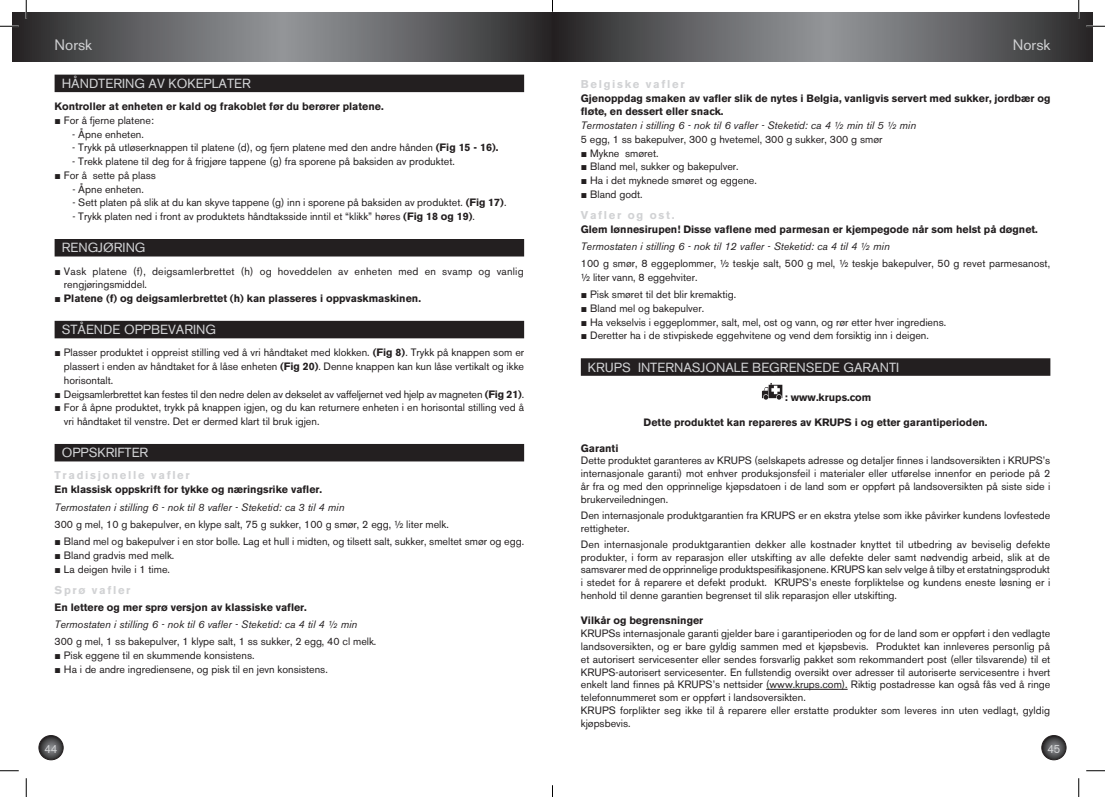
<style>
.page{position:relative;width:1105px;height:797px;background:#fff}
.page>*{position:absolute;margin:0;border:0;box-sizing:border-box;transform-origin:0 0}
.t1{font:15px "Akzidenz Grotesk BE";color:#d1d2d4}
.t2{font:13.12px "Akzidenz Grotesk BE";color:#d1d2d4}
.t3{font:11.88px "Akzidenz Grotesk BE";color:#d1d2d4;scale:.95 1}
.t4{font:700 11.25px "Akzidenz Grotesk BE";letter-spacing:.15em;color:#d1d2d4}
.t5{font:10.62px/12.8px "Akzidenz Grotesk BE";color:#231f20}
.t6{font:700 10.62px/13.8px "Akzidenz Grotesk BE";color:#231f20}
.t7{font:italic 10.62px "Akzidenz Grotesk BE";color:#231f20}
.t8{font:10.62px/13.8px "Akzidenz Grotesk BE";letter-spacing:.02em;color:#231f20}
.s1{font-family:"Arial"}
.s2{font-weight:700}
.s3{font-family:"Arial";font-weight:400}
</style>
<div class="page">
<svg style="left:39px;top:735px;width:24px;height:24px"></svg>
<div style="left:39px;top:735px;width:24px;height:25px;border:1px solid #231f20;border-radius:50%"></div>
<svg style="left:1042px;top:735px;width:24px;height:24px"></svg>
<div style="left:1041px;top:735px;width:25px;height:25px;border:1px solid #231f20;border-radius:50%"></div>
<svg style="left:12px;top:12px;width:540px;height:50px;background:#606163"></svg>
<svg style="left:552px;top:12px;width:541px;height:50px;background:#606163"></svg>
<div style="left:55px;top:75px;width:469px;height:17px;background:#231f20"></div>
<div style="left:55px;top:239px;width:469px;height:17px;background:#231f20"></div>
<div style="left:55px;top:321px;width:469px;height:17px;background:#231f20"></div>
<div style="left:55px;top:444px;width:469px;height:17px;background:#231f20"></div>
<div style="left:581px;top:358px;width:469px;height:18px;background:#231f20"></div>
<hr style="left:766px;top:689px;width:82px;height:1px;background:#231f20">
<svg style="left:761px;top:384px;width:22px;height:16px"></svg>
<svg style="left:762px;top:383px;width:20px;height:16px"></svg>
<svg style="left:0;top:25px;width:19px;height:2px"></svg>
<svg style="left:1086px;top:25px;width:19px;height:2px"></svg>
<svg style="left:0;top:770px;width:19px;height:1px"></svg>
<svg style="left:1086px;top:770px;width:19px;height:1px"></svg>
<svg style="left:25px;top:0;width:2px;height:19px"></svg>
<svg style="left:25px;top:778px;width:2px;height:19px"></svg>
<svg style="left:1078px;top:0;width:1px;height:19px"></svg>
<svg style="left:1078px;top:778px;width:1px;height:19px"></svg>
<svg style="left:552px;top:785px;width:1px;height:12px"></svg>
<h1 class="t1" style="left:55px;top:36px;width:39px">Norsk</h1>
<h1 class="t1" style="left:1013px;top:36px;width:39px">Norsk</h1>
<p class="t2" style="left:62px;top:76px;width:191px">HÅNDTERING AV KOKEPLATER</p>
<p class="t6" style="left:55px;top:100px;width:331px">Kontroller at enheten er kald og frakoblet før du berører platene.</p>
<p class="t5" style="left:55px;top:114px;width:101px"><span class="s1">■</span> For å fjerne platene:</p>
<p class="t5" style="left:72px;top:128px;width:73px">- Åpne enheten.</p>
<p class="t5" style="left:72px;top:141px;width:428px">- Trykk på utløserknappen til platene (d), og fjern platene med den andre hånden <span class="s2">(Fig 15 - 16).</span></p>
<p class="t5" style="left:72px;top:155px;width:384px">- Trekk platene til deg for å frigjøre tappene (g) fra sporene på baksiden av produktet.</p>
<p class="t5" style="left:55px;top:169px;width:103px"><span class="s1">■</span> For å sette på plass</p>
<p class="t5" style="left:72px;top:183px;width:73px">- Åpne enheten.</p>
<p class="t5" style="left:72px;top:196px;width:436px">- Sett platen på slik at du kan skyve tappene (g) inn i sporene på baksiden av produktet. <span class="s2">(Fig 17)</span>.</p>
<p class="t5" style="left:72px;top:210px;width:404px">- Trykk platen ned i front av produktets håndtaksside inntil et “klikk” høres <span class="s2">(Fig 18 og 19)</span>.</p>
<p class="t2" style="left:62px;top:240px;width:85px">RENGJØRING</p>
<p class="t8" style="left:64px;top:264px;width:461px;text-indent:-9px"><span class="s1">■</span> Vask platene (f), deigsamlerbrettet (h) og hoveddelen av enheten med en svamp og vanlig rengjøringsmiddel.</p>
<p class="t6" style="left:55px;top:291px;width:368px"><span class="s3">■</span> Platene (f) og deigsamlerbrettet (h) kan plasseres i oppvaskmaskinen.</p>
<p class="t2" style="left:62px;top:322px;width:156px">STÅENDE OPPBEVARING</p>
<p class="t5" style="left:64px;top:346px;width:462px;line-height:13.8px;text-align:justify;text-indent:-9px"><span class="s1">■</span> Plasser produktet i oppreist stilling ved å vri håndtaket med klokken. <span class="s2">(Fig 8)</span>. Trykk på knappen som er plassert i enden av håndtaket for å låse enheten <span class="s2">(Fig 20)</span>. Denne knappen kan kun låse vertikalt og ikke horisontalt.</p>
<p class="t5" style="left:55px;top:387px;width:471px"><span class="s1">■</span> Deigsamlerbrettet kan festes til den nedre delen av dekselet av vaffeljernet ved hjelp av magneten <span class="s2">(Fig 21)</span>.</p>
<p class="t5" style="left:64px;top:401px;width:462px;line-height:13.8px;text-indent:-9px"><span class="s1">■</span> For å åpne produktet, trykk på knappen igjen, og du kan returnere enheten i en horisontal stilling ved å vri håndtaket til venstre. Det er dermed klart til bruk igjen.</p>
<p class="t2" style="left:62px;top:445px;width:88px">OPPSKRIFTER</p>
<p class="t4" style="left:55px;top:469px;width:137px">Tradisjonelle vafler</p>
<p class="t6" style="left:55px;top:483px;width:269px">En klassisk oppskrift for tykke og næringsrike vafler.</p>
<p class="t7" style="left:55px;top:500px;width:291px">Termostaten i stilling 6 - nok til 8 vafler - Steketid: ca 3 til 4 min</p>
<p class="t5" style="left:55px;top:518px;width:396px">300 g mel, 10 g bakepulver, en klype salt, 75 g sukker, 100 g smør, 2 egg, ½ liter melk.</p>
<p class="t5" style="left:55px;top:535px;width:471px"><span class="s1">■</span> Bland mel og bakepulver i en stor bolle. Lag et hull i midten, og tilsett salt, sukker, smeltet smør og egg.</p>
<p class="t5" style="left:55px;top:549px;width:121px"><span class="s1">■</span> Bland gradvis med melk.</p>
<p class="t5" style="left:55px;top:562px;width:117px"><span class="s1">■</span> La deigen hvile i 1 time.</p>
<p class="t4" style="left:55px;top:583px;width:77px">Sprø vafler</p>
<p class="t6" style="left:55px;top:600px;width:254px">En lettere og mer sprø versjon av klassiske vafler.</p>
<p class="t7" style="left:55px;top:618px;width:304px">Termostaten i stilling 6 - nok til 6 vafler - Steketid: ca 4 til 4 ½ min</p>
<p class="t5" style="left:55px;top:635px;width:323px">300 g mel, 1 ss bakepulver, 1 klype salt, 1 ss sukker, 2 egg, 40 cl melk.</p>
<p class="t5" style="left:55px;top:649px;width:201px"><span class="s1">■</span> Pisk eggene til en skummende konsistens.</p>
<p class="t5" style="left:55px;top:663px;width:275px"><span class="s1">■</span> Ha i de andre ingrediensene, og pisk til en jevn konsistens.</p>
<p class="t4" style="left:581px;top:77px;width:105px">Belgiske vafler</p>
<p class="t6" style="left:581px;top:91px;width:471px">Gjenoppdag smaken av vafler slik de nytes i Belgia, vanligvis servert med sukker, jordbær og fløte, en dessert eller snack.</p>
<p class="t7" style="left:581px;top:119px;width:337px">Termostaten i stilling 6 - nok til 6 vafler - Steketid: ca 4 ½ min til 5 ½ min</p>
<p class="t5" style="left:581px;top:133px;width:303px">5 egg, 1 ss bakepulver, 300 g hvetemel, 300 g sukker, 300 g smør</p>
<p class="t5" style="left:581px;top:147px;width:79px"><span class="s1">■</span> Mykne smøret.</p>
<p class="t5" style="left:581px;top:160px;width:159px"><span class="s1">■</span> Bland mel, sukker og bakepulver.</p>
<p class="t5" style="left:581px;top:174px;width:178px"><span class="s1">■</span> Ha i det myknede smøret og eggene.</p>
<p class="t5" style="left:581px;top:188px;width:63px"><span class="s1">■</span> Bland godt.</p>
<p class="t4" style="left:581px;top:208px;width:95px">Vafler og ost.</p>
<p class="t6" style="left:581px;top:222px;width:459px">Glem lønnesirupen! Disse vaflene med parmesan er kjempegode når som helst på døgnet.</p>
<p class="t7" style="left:581px;top:240px;width:310px">Termostaten i stilling 6 - nok til 12 vafler - Steketid: ca 4 til 4 ½ min</p>
<p class="t5" style="left:581px;top:256px;width:471px;line-height:13.8px">100 g smør, 8 eggeplommer, ½ teskje salt, 500 g mel, ½ teskje bakepulver, 50 g revet parmesanost, ½ liter vann, 8 eggehviter.</p>
<p class="t5" style="left:581px;top:288px;width:157px"><span class="s1">■</span> Pisk smøret til det blir kremaktig.</p>
<p class="t5" style="left:581px;top:302px;width:125px"><span class="s1">■</span> Bland mel og bakepulver.</p>
<p class="t5" style="left:581px;top:316px;width:367px"><span class="s1">■</span> Ha vekselvis i eggeplommer, salt, mel, ost og vann, og rør etter hver ingrediens.</p>
<p class="t5" style="left:581px;top:329px;width:350px"><span class="s1">■</span> Deretter ha i de stivpiskede eggehvitene og vend dem forsiktig inn i deigen.</p>
<p class="t2" style="left:588px;top:359px;width:313px">KRUPS INTERNASJONALE BEGRENSEDE GARANTI</p>
<p class="t6" style="left:785px;top:390px;width:88px">: www.krups.com</p>
<p class="t6" style="left:644px;top:415px;width:345px">Dette produktet kan repareres av KRUPS i og etter garantiperioden.</p>
<p class="t6" style="left:581px;top:441px;width:39px">Garanti</p>
<p class="t5" style="left:581px;top:454px;width:471px;text-align:justify">Dette produktet garanteres av KRUPS (selskapets adresse og detaljer finnes i landsoversikten i KRUPS’s internasjonale garanti) mot enhver produksjonsfeil i materialer eller utførelse innenfor en periode på 2 år fra og med den opprinnelige kjøpsdatoen i de land som er oppført på landsoversikten på siste side i brukerveiledningen.</p>
<p class="t5" style="left:581px;top:509px;width:471px">Den internasjonale produktgarantien fra KRUPS er en ekstra ytelse som ikke påvirker kundens lovfestede rettigheter.</p>
<p class="t5" style="left:581px;top:538px;width:471px;text-align:justify">Den internasjonale produktgarantien dekker alle kostnader knyttet til utbedring av beviselig defekte produkter, i form av reparasjon eller utskifting av alle defekte deler samt nødvendig arbeid, slik at de samsvarer med de opprinnelige produktspesifikasjonene. KRUPS kan selv velge å tilby et erstatningsprodukt i stedet for å reparere et defekt produkt. KRUPS’s eneste forpliktelse og kundens eneste løsning er i henhold til denne garantien begrenset til slik reparasjon eller utskifting.</p>
<p class="t6" style="left:581px;top:614px;width:124px">Vilkår og begrensninger</p>
<p class="t5" style="left:581px;top:627px;width:471px">KRUPSs internasjonale garanti gjelder bare i garantiperioden og for de land som er oppført i den vedlagte landsoversikten, og er bare gyldig sammen med et kjøpsbevis. Produktet kan innleveres personlig på et autorisert servicesenter eller sendes forsvarlig pakket som rekommandert post (eller tilsvarende) til et KRUPS-autorisert servicesenter. En fullstendig oversikt over adresser til autoriserte servicesentre i hvert enkelt land finnes på KRUPS’s nettsider (www.krups.com). Riktig postadresse kan også fås ved å ringe telefonnummeret som er oppført i landsoversikten.<br>KRUPS forplikter seg ikke til å reparere eller erstatte produkter som leveres inn uten vedlagt, gyldig kjøpsbevis.</p>
<p class="t3" style="left:45px;top:741px;width:15px">44</p>
<p class="t3" style="left:1047px;top:741px;width:15px">45</p>
</div>
